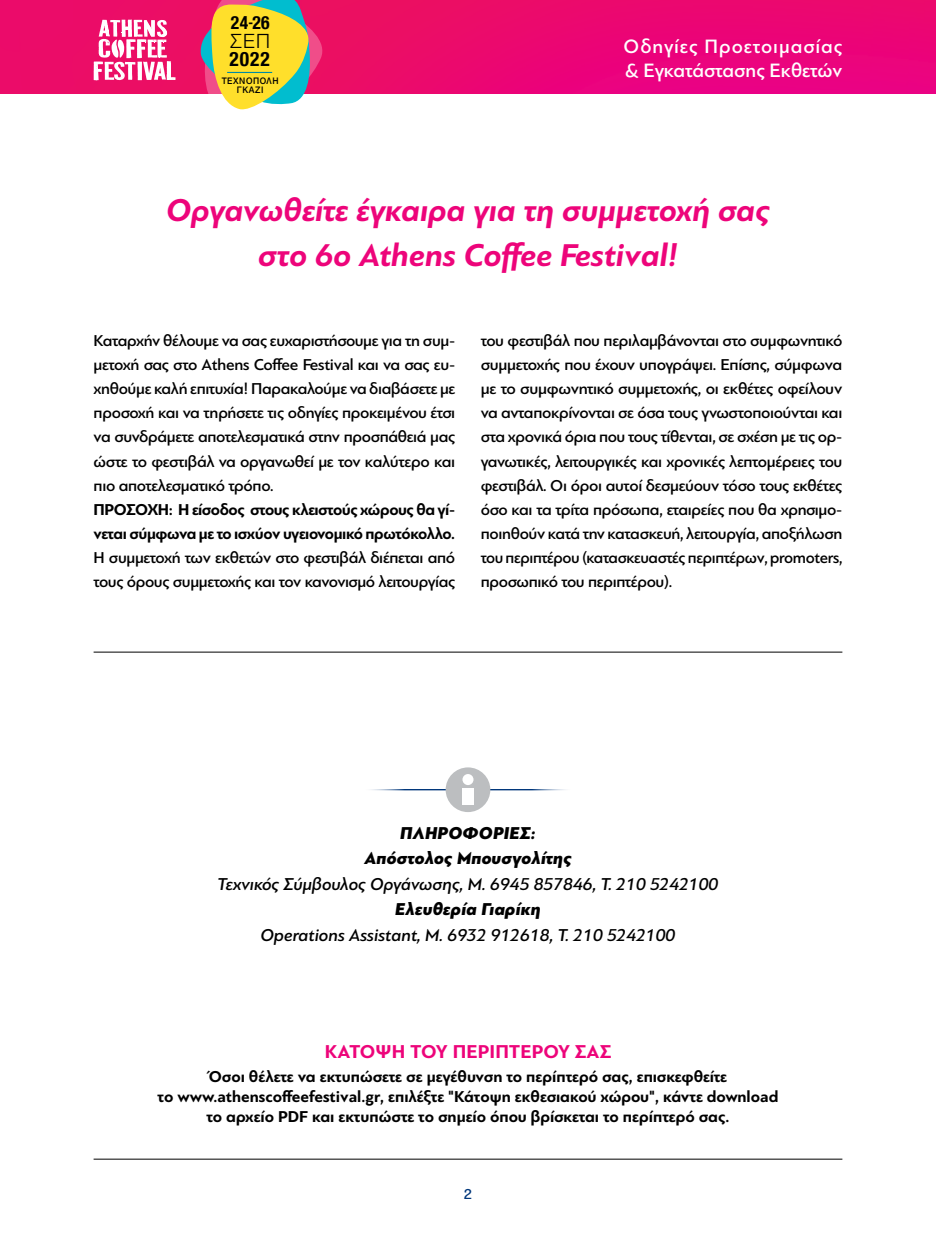
<style>
.page{position:relative;width:936px;height:1234px;background:#fff}
.page>*{position:absolute;margin:0;border:0;box-sizing:border-box;transform-origin:0 0}
.t1{font:italic 700 33px/45.3px "PF Bague Sans Pro";color:#ed047a;text-align:center}
.t2{font:300 21.15px "Helvetica Neue Greek";color:#000}
.t3{font:500 20.25px/24px "PF Bague Sans Pro";letter-spacing:.03em;color:#fff}
.t4{font:700 condensed 19.95px "Helvetica Neue";color:#000}
.t5{font:700 19.5px "PF Bague Sans Pro";letter-spacing:.01em;color:#ed047a}
.t6{font:700 condensed 18.3px "Helvetica Neue";color:#000;scale:.96 1}
.t7{font:italic 500 18px "PF Bague Sans Pro";color:#000}
.t8{font:italic 900 18px/25.5px "PF Bague Sans Pro";letter-spacing:.01em;color:#000;text-align:center}
.t9{font:500 16.5px/24px "PF Bague Sans Pro";letter-spacing:-.02em;color:#000;text-align:justify}
.t10{font:700 16.5px/19.5px "PF Bague Sans Pro";letter-spacing:-.01em;color:#000}
.t11{font:500 15px "PF Bague Sans Pro";color:#00377b}
.t12{font:500 9.75px/9px "Helvetica Neue Greek";letter-spacing:.06em;color:#000;text-align:center;scale:.94 1}
.s1{font-size:13.05px}
</style>
<div class="page">
<hr style="left:94px;top:651px;width:748px;height:1px;background:#000">
<hr style="left:361px;top:788px;width:213px;height:2px;background:#00377b">
<div style="left:445px;top:767px;width:45px;height:44px;background:#bcbec0;border-radius:50%"></div>
<div style="left:462px;top:788px;width:11px;height:17px;background:#fff"></div>
<div style="left:462px;top:773px;width:11px;height:11px;background:#fff;border-radius:50%"></div>
<hr style="left:94px;top:1158px;width:748px;height:1px;background:#000">
<img style="left:0;top:0;width:935px;height:94px">
<svg style="left:94px;top:17px;width:81px;height:63px"></svg>
<svg style="left:199px;top:0;width:129px;height:110px;background:#d8b063"></svg>
<hr style="left:227px;top:72px;width:45px;height:1px;background:#008ba5">
<p class="t6" style="left:231px;top:8px;width:42px">24<span class="s1">-</span>26</p>
<p class="t2" style="left:230px;top:29px;width:41px">ΣΕΠ</p>
<p class="t4" style="left:230px;top:43px;width:42px">2022</p>
<p class="t12" style="left:222px;top:76px;width:62px">ΤΕΧΝΌΠΟΛΗ<br>ΓΚΑΖΙ</p>
<p class="t3" style="left:623px;top:35px;width:220px">Οδηγίες Προετοιμασίας &amp; Εγκατάστασης Εκθετών</p>
<h1 class="t1" style="left:166px;top:187px;width:605px">Oργανωθείτε έγκαιρα για τη συμμετοχή σας στo 6ο Athens Coffee Festival!</h1>
<p class="t9" style="left:94px;top:329px;width:363px">Καταρχήν θέλουμε να σας ευχαριστήσουμε για τη συμ&shy;μετοχή σας στο Athens Coffee Festival και να σας ευ&shy;χηθούμε καλή επιτυχία! Παρακαλούμε να διαβάσετε με προσοχή και να τηρήσετε τις οδηγίες προκειμένου έτσι να συνδράμετε αποτελεσματικά στην προσπάθειά μας ώστε το φεστιβάλ να οργανωθεί με τον καλύτερο και πιο αποτελεσματικό τρόπο.</p>
<p class="t10" style="left:94px;top:497px;width:363px;line-height:24px">ΠΡΟΣΟΧΗ: Η είσοδος στους κλειστούς χώρους θα γί&shy;νεται σύμφωνα με το ισχύoν υγειονομικό πρωτόκολλο.</p>
<p class="t9" style="left:94px;top:545px;width:363px">Η συμμετοχή των εκθετών στο φεστιβάλ διέπεται από τους όρους συμμετοχής και τον κανονισμό λειτουργίας</p>
<p class="t9" style="left:480px;top:329px;width:363px">του φεστιβάλ που περιλαμβάνονται στο συμφωνητικό συμμετοχής που έχουν υπογράψει. Επίσης, σύμφωνα με το συμφωνητικό συμμετοχής, οι εκθέτες οφείλουν να ανταποκρίνονται σε όσα τους γνωστοποιούνται και στα χρονικά όρια που τους τίθενται, σε σχέση με τις ορ&shy;γανωτικές, λειτουργικές και χρονικές λεπτομέρειες του φεστιβάλ. Οι όροι αυτοί δεσμεύουν τόσο τους εκθέτες όσο και τα τρίτα πρόσωπα, εταιρείες που θα χρησιμο&shy;ποιηθούν κατά την κατασκευή, λειτουργία, αποξήλωση του περιπτέρου (κατασκευαστές περιπτέρων, promoters, προσωπικό του περιπτέρου).</p>
<p class="t8" style="left:364px;top:820px;width:209px">ΠΛΗΡΟΦΟΡΊΕΣ:<br>Απόστολος Μπουσγολίτης</p>
<p class="t7" style="left:217px;top:872px;width:502px">Τεχνικός Σύμβουλος Οργάνωσης, Μ. 6945 857846, Τ. 210 5242100</p>
<p class="t8" style="left:395px;top:896px;width:147px">Eλευθερία Γιαρίκη</p>
<p class="t7" style="left:260px;top:923px;width:416px">Operations Αssistant, Μ. 6932 912618, Τ. 210 5242100</p>
<p class="t5" style="left:325px;top:1039px;width:288px">ΚΑΤΟΨΗ ΤΟΥ ΠΕΡΙΠΤΕΡΟΥ ΣΑΣ</p>
<p class="t10" style="left:158px;top:1067px;width:622px;text-align:center">Όσοι θέλετε να εκτυπώσετε σε μεγέθυνση το περίπτερό σας, επισκεφθείτε<br>το www.athenscoffeefestival.gr, επιλέξτε "Κάτοψη εκθεσιακού χώρου", κάντε download το αρχείο PDF και εκτυπώστε το σημείο όπου βρίσκεται το περίπτερό σας.</p>
<p class="t11" style="left:464px;top:1184px;width:10px">2</p>
</div>
